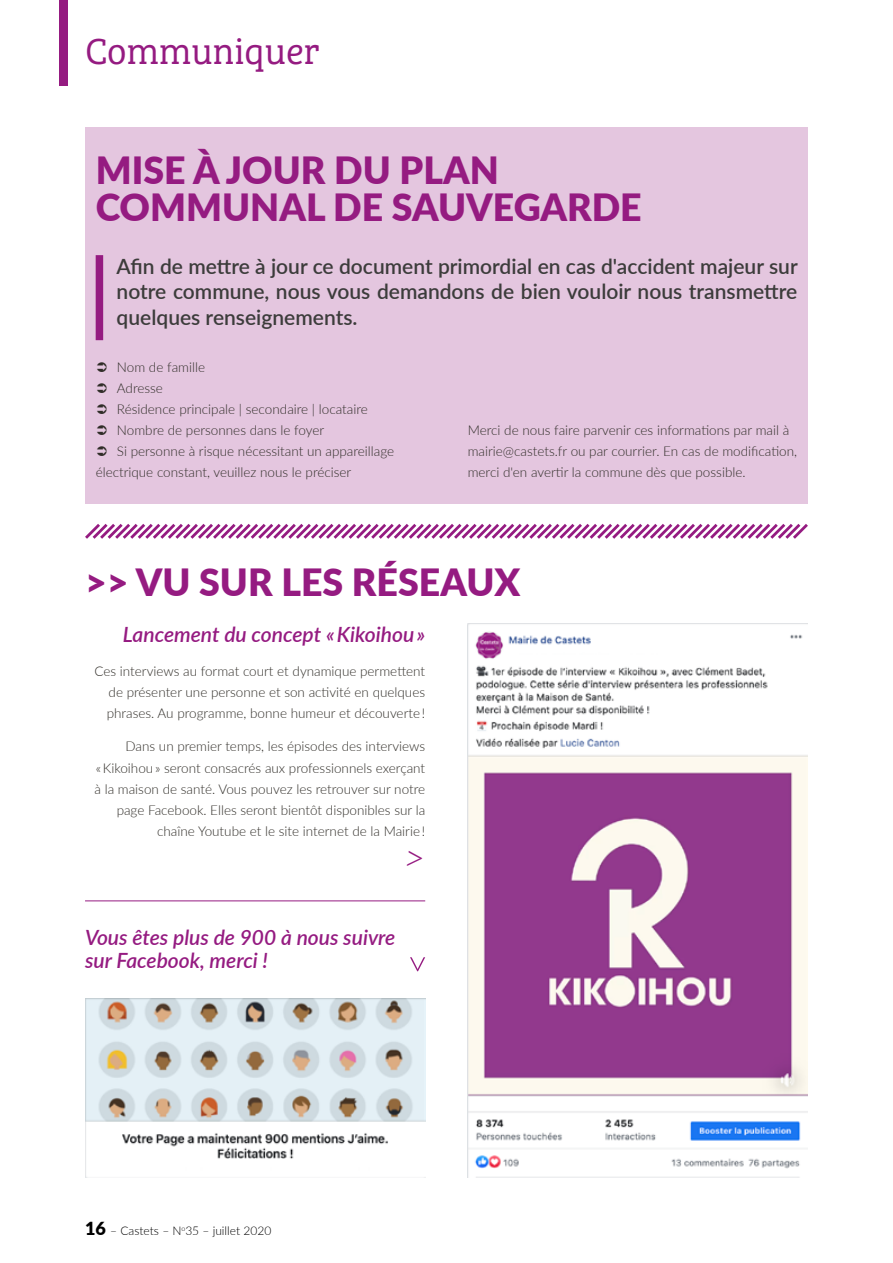
<style>
.page{position:relative;width:893px;height:1263px;background:#fff}
.page>*{position:absolute;margin:0;border:0;box-sizing:border-box;transform-origin:0 0}
.t1{font:900 37.5px/37.5px "Lato";color:#951b81}
.t2{font:37.5px "Bree Serif Lt";color:#951b81}
.t3{font:italic 300 37.5px "Lato";color:#951b81}
.t4{font:600 21px/25.5px "Lato";color:#3c3c3b;text-align:justify}
.t5{font:italic 600 21px/22.5px "Lato";color:#951b81}
.t6{font:300 13.5px/21px "Lato";color:#302d28;text-align:justify}
.t7{font:300 12px "Lato";color:#000}
.s1{font-weight:900;font-size:18px}
</style>
<div class="page">
<svg style="left:410px;top:957px;width:15px;height:14px"></svg>
<div style="left:85px;top:128px;width:723px;height:376px;background:#e4c6df"></div>
<div style="left:96px;top:255px;width:7px;height:85px;background:#951b81"></div>
<svg style="left:85px;top:524px;width:723px;height:15px"></svg>
<hr style="left:85px;top:901px;width:340px;height:1px;background:#951b81">
<img style="left:468px;top:624px;width:340px;height:554px">
<img style="left:85px;top:998px;width:340px;height:180px">
<div style="left:60px;top:0;width:8px;height:85px;background:#951b81"></div>
<h1 class="t2" style="left:85px;top:24px;width:237px">Communiquer</h1>
<h1 class="t1" style="left:96px;top:150px;width:548px">MISE À JOUR DU PLAN<br>COMMUNAL DE SAUVEGARDE</h1>
<h2 class="t4" style="left:117px;top:252px;width:683px">Afin de mettre à jour ce document primordial en cas d'accident majeur sur notre commune, nous vous demandons de bien vouloir nous transmettre quelques renseignements.</h2>
<p class="t6" style="left:117px;top:356px;width:90px">Nom de famille</p>
<p class="t6" style="left:117px;top:377px;width:48px">Adresse</p>
<p class="t6" style="left:117px;top:398px;width:252px">Résidence principale | secondaire | locataire</p>
<p class="t6" style="left:117px;top:419px;width:209px">Nombre de personnes dans le foyer</p>
<p class="t6" style="left:117px;top:440px;width:279px">Si personne à risque nécessitant un appareillage</p>
<p class="t6" style="left:96px;top:461px;width:257px">électrique constant, veuillez nous le préciser</p>
<p class="t6" style="left:468px;top:419px;width:331px;text-align:left">Merci de nous faire parvenir ces informations par mail à mairie@castets.fr ou par courrier. En cas de modification, merci d'en avertir la commune dès que possible.</p>
<h1 class="t1" style="left:85px;top:562px;width:437px">&gt;&gt; VU SUR LES RÉSEAUX</h1>
<h2 class="t5" style="left:123px;top:622px;width:304px">Lancement du concept « Kikoihou »</h2>
<p class="t6" style="left:107px;top:660px;width:320px;text-indent:-12px">Ces interviews au format court et dynamique permettent de présenter une personne et son activité en quelques phrases. Au programme, bonne humeur et découverte !</p>
<p class="t6" style="left:95px;top:736px;width:332px;text-align:right">Dans un premier temps, les épisodes des interviews<br>« Kikoihou » seront consacrés aux professionnels exerçant à la maison de santé. Vous pouvez les retrouver sur notre page Facebook. Elles seront bientôt disponibles sur la chaîne Youtube et le site internet de la Mairie !</p>
<h1 class="t3" style="left:403px;top:831px;width:23px">&gt;</h1>
<h2 class="t5" style="left:85px;top:925px;width:312px">Vous êtes plus de 900 à nous suivre sur Facebook, merci !</h2>
<p class="t7" style="left:85px;top:1222px;width:188px"><span class="s1">16</span> – Castets – N<sup>o</sup>35 – juillet 2020</p>
</div>
